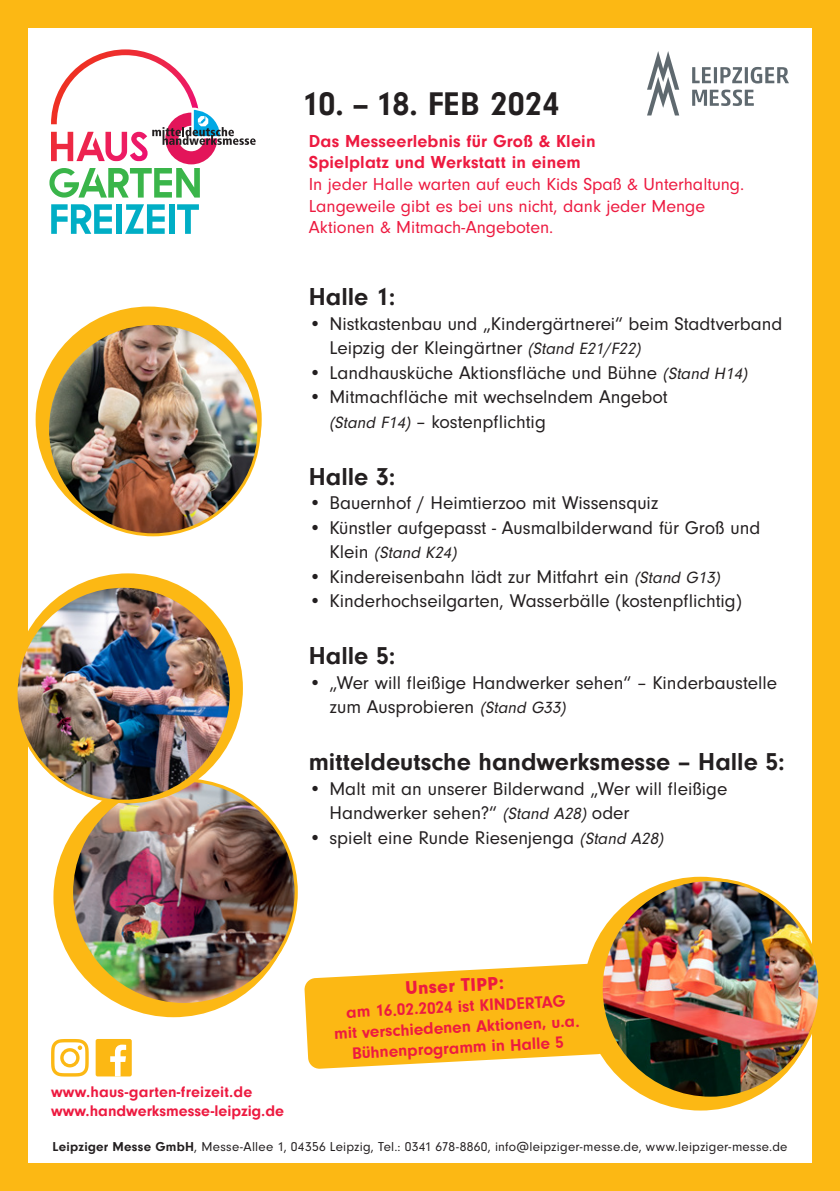
<style>
.page{position:relative;width:840px;height:1191px;background:#fff}
.page>*{position:absolute;margin:0;border:0;box-sizing:border-box;transform-origin:0 0}
.t1{font:700 34px "Neuzeit Gro";letter-spacing:.01em;color:#231f20}
.t2{font:700 25.4px "Neuzeit Gro";color:#231f20}
.t3{font:19.2px/24.6px "Neuzeit Gro";color:#231f20}
.t4{font:900 19px "Neuzeit Gro";color:#ed1a40}
.t5{font:18px/21.6px "Neuzeit Gro";color:#ed1a40}
.t6{font:700 18px/21.6px "Neuzeit Gro";letter-spacing:.01em;color:#ed1a40}
.t7{font:700 17.2px/20.6px "Neuzeit Gro";color:#ed1a40;text-align:center}
.t8{font:italic 17px "Neuzeit Gro";color:#231f20}
.t9{font:700 16px "Neuzeit Gro";color:#ed1a40}
.t10{font:13.4px "Neuzeit Gro";letter-spacing:.02em;color:#231f20}
.s1{font-style:italic;font-size:17px}
.s2{font-style:normal;font-size:19.2px}
.s3{font-weight:700}
</style>
<div class="page">
<div style="left:0;top:0;width:839px;height:1191px;background:#fcb814"></div>
<div style="left:28px;top:28px;width:783px;height:1134px;background:#fff"></div>
<svg style="left:49px;top:49px;width:207px;height:185px"></svg>
<svg style="left:692px;top:90px;width:61px;height:16px"></svg>
<svg style="left:692px;top:67px;width:96px;height:16px"></svg>
<svg style="left:647px;top:51px;width:32px;height:64px"></svg>
<div style="left:53px;top:777px;width:240px;height:240px;background:#fcb814;border-radius:50%"></div>
<img style="left:71px;top:780px;width:225px;height:224px;border-radius:112px">
<div style="left:36px;top:306px;width:225px;height:226px;background:#fcb814;border-radius:50%"></div>
<img style="left:47px;top:323px;width:210px;height:212px">
<div style="left:13px;top:573px;width:230px;height:230px;background:#fcb814;border-radius:50%"></div>
<img style="left:16px;top:586px;width:215px;height:215px;border-radius:105px">
<div style="left:96px;top:1039px;width:36px;height:37px;background:#fcb814;border-radius:2px"></div>
<svg style="left:110px;top:1044px;width:16px;height:32px"></svg>
<svg style="left:51px;top:1039px;width:38px;height:37px"></svg>
<svg style="left:304px;top:963px;width:303px;height:106px;background:#fcc339"></svg>
<div style="left:583px;top:876px;width:234px;height:234px;background:#fcb814;border-radius:50%"></div>
<img style="left:600px;top:879px;width:219px;height:219px;border-radius:109px">
<h1 class="t1" style="left:301px;top:84px;width:259px">10. – 18. FEB 2024</h1>
<p class="t6" style="left:308px;top:130px;width:288px">Das Messeerlebnis für Groß &amp; Klein<br>Spielplatz und Werkstatt in einem</p>
<p class="t5" style="left:308px;top:173px;width:437px">In jeder Halle warten auf euch Kids Spaß &amp; Unterhaltung.<br>Langeweile gibt es bei uns nicht, dank jeder Menge<br>Aktionen &amp; Mitmach-Angeboten.</p>
<h2 class="t2" style="left:308px;top:282px;width:88px">Halle 1:</h2>
<p class="t3" style="left:329px;top:311px;width:454px;text-indent:-21px">• Nistkastenbau und „Kindergärtnerei“ beim Stadtverband<br>Leipzig der Kleingärtner <span class="s1">(Stand E21/F22)</span></p>
<p class="t3" style="left:308px;top:360px;width:443px">• Landhausküche Aktionsfläche und Bühne <span class="s1">(Stand H14)</span></p>
<p class="t3" style="left:329px;top:385px;width:339px;text-indent:-21px">• Mitmachfläche mit wechselndem Angebot <span class="s1">(Stand F14)</span> – kostenpflichtig</p>
<h2 class="t2" style="left:308px;top:462px;width:88px">Halle 3:</h2>
<p class="t3" style="left:308px;top:491px;width:351px">• Bauernhof / Heimtierzoo mit Wissensquiz</p>
<p class="t3" style="left:308px;top:515px;width:453px">• Künstler aufgepasst - Ausmalbilderwand für Groß und</p>
<p class="t8" style="left:329px;top:543px;width:132px"><span class="s2">K l e i n</span> (Stand K24)</p>
<p class="t3" style="left:308px;top:564px;width:416px">• Kindereisenbahn lädt zur Mitfahrt ein <span class="s1">(Stand G13)</span></p>
<p class="t3" style="left:308px;top:589px;width:434px">• Kinderhochseilgarten, Wasserbälle (kostenpflichtig)</p>
<h2 class="t2" style="left:308px;top:641px;width:88px">Halle 5:</h2>
<p class="t3" style="left:329px;top:670px;width:449px;text-indent:-21px">• „Wer will fleißige Handwerker sehen“ – Kinderbaustelle zum Ausprobieren <span class="s1">(Stand G33)</span></p>
<h2 class="t2" style="left:308px;top:747px;width:477px">mitteldeutsche handwerksmesse – Halle 5:</h2>
<p class="t3" style="left:329px;top:776px;width:399px;text-indent:-21px">• Malt mit an unserer Bilderwand „Wer will fleißige<br>Handwerker sehen?“ <span class="s1">(Stand A28)</span> oder</p>
<p class="t3" style="left:308px;top:825px;width:359px">• spielt eine Runde Riesenjenga <span class="s1">(Stand A28)</span></p>
<p class="t9" style="left:51px;top:1082px;width:203px">www.haus-garten-freizeit.de</p>
<p class="t9" style="left:51px;top:1102px;width:234px">www.handwerksmesse-leipzig.de</p>
<p class="t4" style="left:404px;top:977px;width:100px;rotate:-3deg">Unser TIPP:</p>
<p class="t7" style="left:332px;top:1002px;width:247px;rotate:-3deg">am 16.02.2024 ist KINDERTAG mit verschiedenen Aktionen, u.a.<br>Bühnenprogramm in Halle 5</p>
<p class="t10" style="left:52px;top:1139px;width:736px"><span class="s3">Leipziger Messe GmbH</span>, Messe-Allee 1, 04356 Leipzig, Tel.: 0341 678-8860, info@leipziger-messe.de, www.leipziger-messe.de</p>
</div>
